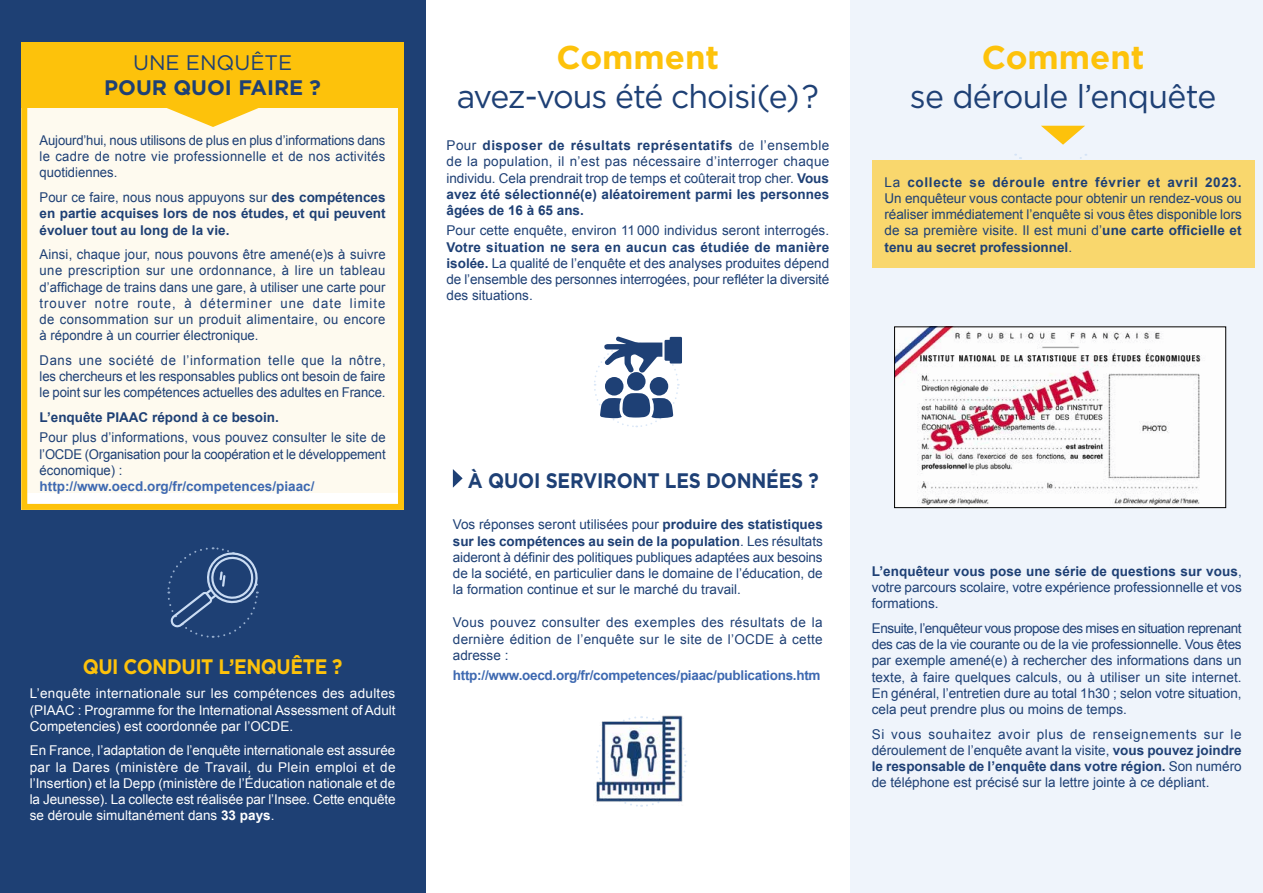
<style>
.page{position:relative;width:1263px;height:893px;background:#fff}
.page>*{position:absolute;margin:0;border:0;box-sizing:border-box;transform-origin:0 0}
.t1{font:33px "Gotham";letter-spacing:-.03em;color:#1e4075}
.t2{font:700 33px "Gotham";color:#fdc20b}
.t3{font:700 21px "Gotham";letter-spacing:-.01em;color:#1e4075;scale:.9 1}
.t4{font:700 21px "Gotham";letter-spacing:-.02em;color:#fdc20b;scale:.9 1}
.t5{font:700 21px "Gotham";letter-spacing:-.01em;color:#1e4075}
.t6{font:21px "Gotham";color:#1e4075}
.t7{font:13.5px/16.2px "Arial";color:#1e4075;text-align:justify}
.t8{font:13.5px/16.2px "Arial";color:#fff;text-align:justify}
.t9{font:700 13.5px/16.2px "Arial";color:#1e4075;text-align:justify}
.t10{font:700 13.5px "Arial";letter-spacing:-.02em;color:#3e69b1}
.t11{font:700 13.5px "Arial";color:#3e69b1}
.s1{font-weight:400}
.s2{font-weight:700}
</style>
<div class="page">
<div style="left:0;top:0;width:425px;height:893px;background:#1e4074"></div>
<div style="left:850px;top:0;width:413px;height:893px;background:#eff4fb"></div>
<svg style="left:1015px;top:154px;width:71px;height:7px"></svg>
<svg style="left:1041px;top:126px;width:44px;height:19px"></svg>
<div style="left:872px;top:161px;width:382px;height:107px;background:#f9d76d"></div>
<img style="left:896px;top:329px;width:328px;height:177px">
<div style="left:894px;top:327px;width:332px;height:181px;border:1px solid #000"></div>
<svg style="left:594px;top:336px;width:88px;height:91px"></svg>
<svg style="left:453px;top:469px;width:10px;height:19px"></svg>
<svg style="left:167px;top:547px;width:92px;height:91px"></svg>
<div style="left:21px;top:103px;width:383px;height:406px;background:#fff"></div>
<div style="left:21px;top:103px;width:383px;height:390px;background:#fefaef"></div>
<div style="left:21px;top:43px;width:383px;height:65px;background:#fdc20b"></div>
<svg style="left:167px;top:108px;width:92px;height:19px"></svg>
<div style="left:21px;top:43px;width:383px;height:467px;border:6px solid #fdc20b"></div>
<img style="left:596px;top:715px;width:90px;height:92px">
<h2 class="t6" style="left:133px;top:49px;width:161px">UNE ENQUÊTE</h2>
<h2 class="t5" style="left:104px;top:73px;width:218px">POUR QUOI FAIRE ?</h2>
<p class="t7" style="left:40px;top:132px;width:347px">Aujourd’hui, nous utilisons de plus en plus d’informations dans le cadre de notre vie professionnelle et de nos activités quotidiennes.</p>
<p class="t9" style="left:40px;top:190px;width:348px"><span class="s1">Pour ce faire, nous nous appuyons sur</span> des compétences en partie acquises lors de nos études, et qui peuvent évoluer tout au long de la vie.</p>
<p class="t7" style="left:40px;top:246px;width:348px">Ainsi, chaque jour, nous pouvons être amené(e)s à suivre une prescription sur une ordonnance, à lire un tableau d’affichage de trains dans une gare, à utiliser une carte pour trouver notre route, à déterminer une date limite de consommation sur un produit alimentaire, ou encore à répondre à un courrier électronique.</p>
<p class="t7" style="left:40px;top:352px;width:348px">Dans une société de l’information telle que la nôtre, les chercheurs et les responsables publics ont besoin de faire le point sur les compétences actuelles des adultes en France.</p>
<p class="t9" style="left:40px;top:410px;width:241px">L’enquête PIAAC répond à ce besoin.</p>
<p class="t7" style="left:40px;top:430px;width:348px">Pour plus d’informations, vous pouvez consulter le site de l’OCDE (Organisation pour la coopération et le développement économique) :</p>
<p class="t11" style="left:40px;top:477px;width:276px">http://www.oecd.org/fr/competences/piaac/</p>
<h2 class="t4" style="left:83px;top:652px;width:290px">QUI CONDUIT L’ENQUÊTE ?</h2>
<p class="t8" style="left:30px;top:686px;width:367px">L’enquête internationale sur les compétences des adultes (PIAAC : Programme for the International Assessment of Adult Competencies) est coordonnée par l’OCDE.</p>
<p class="t8" style="left:30px;top:743px;width:367px">En France, l’adaptation de l’enquête internationale est assurée par la Dares (ministère de Travail, du Plein emploi et de l’Insertion) et la Depp (ministère de l’Éducation nationale et de la Jeunesse). La collecte est réalisée par l’Insee. Cette enquête se déroule simultanément dans <span class="s2">33 pays</span>.</p>
<h1 class="t2" style="left:556px;top:35px;width:164px">Comment</h1>
<h1 class="t1" style="left:457px;top:76px;width:364px">avez-vous été choisi(e) ?</h1>
<p class="t7" style="left:446px;top:137px;width:384px">Pour <span class="s2">disposer de résultats représentatifs</span> de l’ensemble de la population, il n’est pas nécessaire d’interroger chaque individu. Cela prendrait trop de temps et coûterait trop cher. <span class="s2">Vous avez été sélectionné(e) aléatoirement parmi les personnes âgées de 16 à 65 ans.</span></p>
<p class="t7" style="left:446px;top:223px;width:384px">Pour cette enquête, environ 11 000 individus seront interrogés.</p>
<p class="t7" style="left:446px;top:239px;width:384px"><span class="s2">Votre situation ne sera en aucun cas étudiée de manière isolée.</span> La qualité de l’enquête et des analyses produites dépend de l’ensemble des personnes interrogées, pour refléter la diversité des situations.</p>
<h1 class="t2" style="left:982px;top:35px;width:164px">Comment</h1>
<h1 class="t1" style="left:910px;top:76px;width:308px">se déroule l’enquête</h1>
<p class="t7" style="left:884px;top:174px;width:359px">La <span class="s2">collecte se déroule entre février et avril 2023.<br></span>Un enquêteur vous contacte pour obtenir un rendez-vous ou réaliser immédiatement l’enquête si vous êtes disponible lors de sa première visite. Il est muni d’<span class="s2">une carte officielle et tenu au secret professionnel</span>.</p>
<h2 class="t3" style="left:468px;top:466px;width:391px">À QUOI SERVIRONT LES DONNÉES ?</h2>
<p class="t7" style="left:453px;top:517px;width:372px">Vos réponses seront utilisées pour <span class="s2">produire des statistiques sur les compétences au sein de la population</span>. Les résultats aideront à définir des politiques publiques adaptées aux besoins de la société, en particulier dans le domaine de l’éducation, de la formation continue et sur le marché du travail.</p>
<p class="t7" style="left:453px;top:615px;width:371px">Vous pouvez consulter des exemples des résultats de la dernière édition de l’enquête sur le site de l’OCDE à cette adresse :</p>
<p class="t10" style="left:453px;top:667px;width:369px">http://www.oecd.org/fr/competences/piaac/publications.htm</p>
<p class="t7" style="left:872px;top:563px;width:371px"><span class="s2">L’enquêteur vous pose une série de questions sur vous</span>, votre parcours scolaire, votre expérience professionnelle et vos formations.</p>
<p class="t7" style="left:872px;top:620px;width:371px">Ensuite, l’enquêteur vous propose des mises en situation reprenant des cas de la vie courante ou de la vie professionnelle. Vous êtes par exemple amené(e) à rechercher des informations dans un texte, à faire quelques calculs, ou à utiliser un site internet.<br>En général, l’entretien dure au total 1h30 ; selon votre situation, cela peut prendre plus ou moins de temps.</p>
<p class="t7" style="left:872px;top:726px;width:371px">Si vous souhaitez avoir plus de renseignements sur le déroulement de l’enquête avant la visite, <span class="s2">vous pouvez joindre le responsable de l’enquête dans votre région.</span> Son numéro de téléphone est précisé sur la lettre jointe à ce dépliant.</p>
</div>
